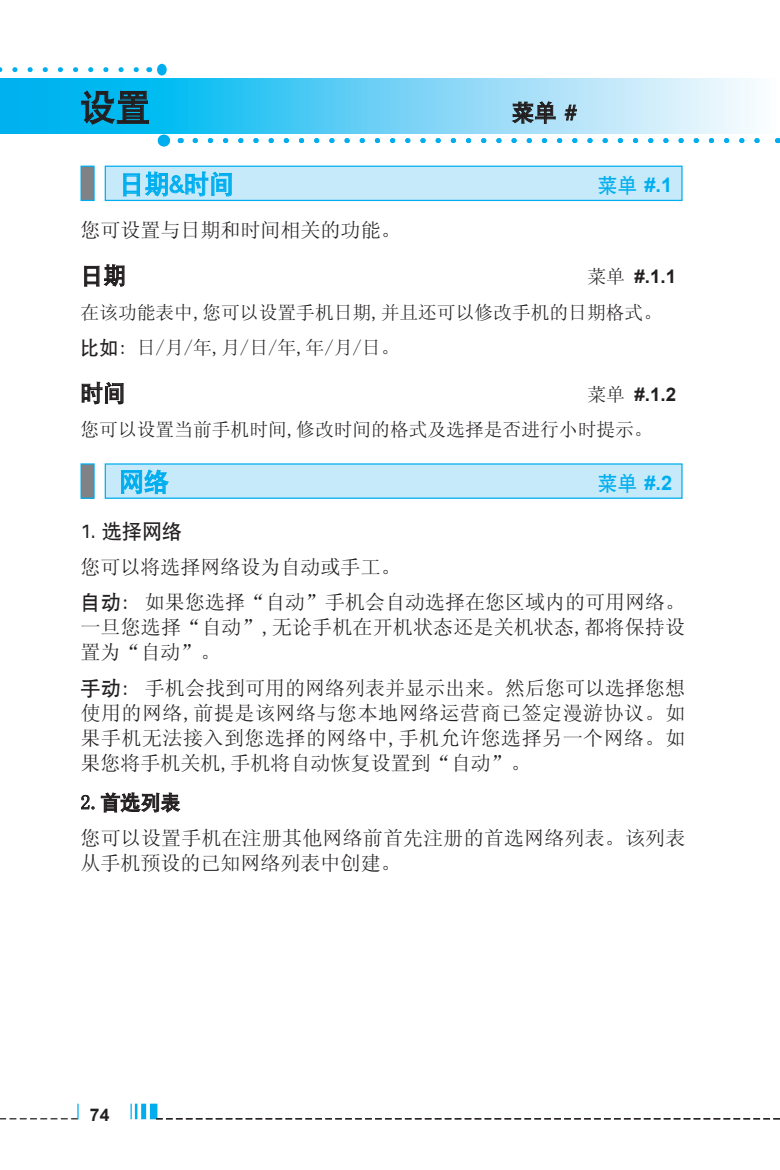
<style>
.page{position:relative;width:780px;height:1170px;background:#fff}
.page>*{position:absolute;margin:0;border:0;box-sizing:border-box;transform-origin:0 0}
.t1{font:35px "SIL Hei Med Jian";color:#231f20}
.t2{font:25px "SIL Hei Med Jian";color:#00aeef}
.t3{font:22.5px "SIL Hei Med Jian";color:#231f20}
.t4{font:20px/25px "Sim Sun";color:#231f20}
.t5{font:20px "SIL Hei Med Jian";color:#231f20}
.t6{font:700 20px "Arial";color:#00aeef}
.t7{font:18.75px/35.8px "Sim Sun";color:#231f20}
.t8{font:700 18.75px "Arial";color:#231f20}
.t9{font:700 17.5px "Arial";color:#231f20}
.s1{font-family:"SIL Hei Med Jian";font-weight:400}
.s2{font-family:"Sim Sun";font-weight:400}
.s3{font-family:"SIL Hei Med Jian"}
.s4{font-family:"Sim Sun"}
</style>
<div class="page">
<svg style="left:0;top:1103px;width:79px;height:16px"></svg>
<svg style="left:130px;top:1103px;width:7px;height:16px"></svg>
<div style="left:141px;top:1103px;width:5px;height:16px;background:#00aeef"></div>
<div style="left:150px;top:1103px;width:7px;height:16px;background:#00aeef"></div>
<svg style="left:0;top:78px;width:754px;height:55px;background:#6dd2f5"></svg>
<svg style="left:0;top:67px;width:139px;height:5px"></svg>
<div style="left:157px;top:64px;width:10px;height:11px;background:#00aeef;border-radius:50%"></div>
<svg style="left:156px;top:1118px;width:624px;height:1px"></svg>
<div style="left:158px;top:135px;width:12px;height:11px;background:#00aeef;border-radius:50%"></div>
<svg style="left:195px;top:138px;width:565px;height:5px"></svg>
<div style="left:81px;top:166px;width:13px;height:34px;background:#808285"></div>
<div style="left:80px;top:165px;width:15px;height:36px;border:1px solid #00aeef"></div>
<div style="left:105px;top:166px;width:577px;height:34px;background:#c6eafa"></div>
<svg style="left:123px;top:171px;width:109px;height:26px"></svg>
<div style="left:105px;top:165px;width:577px;height:36px;border:1px solid #00aeef"></div>
<svg style="left:84px;top:264px;width:40px;height:22px"></svg>
<svg style="left:82px;top:382px;width:41px;height:22px"></svg>
<div style="left:81px;top:464px;width:13px;height:34px;background:#808285"></div>
<div style="left:80px;top:463px;width:15px;height:36px;border:1px solid #00aeef"></div>
<div style="left:105px;top:464px;width:577px;height:34px;background:#c6eafa"></div>
<svg style="left:121px;top:469px;width:48px;height:25px"></svg>
<div style="left:105px;top:463px;width:577px;height:36px;border:1px solid #00aeef"></div>
<svg style="left:81px;top:794px;width:14px;height:16px"></svg>
<svg style="left:101px;top:792px;width:79px;height:20px"></svg>
<svg style="left:81px;top:90px;width:68px;height:35px;background:#0a89b0"></svg>
<svg style="left:510px;top:100px;width:46px;height:24px"></svg>
<svg style="left:564px;top:104px;width:13px;height:17px"></svg>
<h1 class="t1" style="left:80px;top:84px;width:71px">设置</h1>
<p class="t3" style="left:511px;top:98px;width:67px">菜单 #</p>
<p class="t2" style="left:119px;top:167px;width:116px">日期&amp;时间</p>
<p class="t6" style="left:597px;top:172px;width:76px"><span class="s1">菜单</span> #.1</p>
<p class="t4" style="left:80px;top:217px;width:321px">您可设置与日期和时间相关的功能。</p>
<p class="t3" style="left:80px;top:260px;width:46px">日期</p>
<p class="t8" style="left:587px;top:264px;width:90px"><span class="s2">菜单</span> #.1.1</p>
<p class="t7" style="left:80px;top:294px;width:583px">在该功能表中,您可以设置手机日期,并且还可以修改手机的日期格式。<span class="s3">比如</span>: 日/月/年,月/日/年,年/月/日。</p>
<p class="t3" style="left:80px;top:378px;width:46px">时间</p>
<p class="t8" style="left:587px;top:381px;width:90px"><span class="s2">菜单</span> #.1.2</p>
<p class="t7" style="left:80px;top:411px;width:573px">您可以设置当前手机时间,修改时间的格式及选择是否进行小时提示。</p>
<p class="t2" style="left:119px;top:465px;width:52px">网络</p>
<p class="t6" style="left:597px;top:470px;width:76px"><span class="s1">菜单</span> #.2</p>
<p class="t5" style="left:80px;top:518px;width:103px">1. 选择网络</p>
<p class="t4" style="left:80px;top:548px;width:606px;line-height:35.8px">您可以将选择网络设为自动或手工。<br><span class="s3">自动</span>: 如果您选择“自动”手机会自动选择在您区域内的可用网络。</p>
<p class="t4" style="left:80px;top:614px;width:606px">一旦您选择“自动”,无论手机在开机状态还是关机状态,都将保持设置为“自动”。</p>
<p class="t4" style="left:80px;top:675px;width:606px;text-align:justify"><span class="s3">手动</span>: 手机会找到可用的网络列表并显示出来。然后您可以选择您想使用的网络,前提是该网络与您本地网络运营商已签定漫游协议。如果手机无法接入到您选择的网络中,手机允许您选择另一个网络。如果您将手机关机,手机将自动恢复设置到“自动”。</p>
<p class="t5" style="left:80px;top:789px;width:102px"><span class="s4">2.</span>首选列表</p>
<p class="t4" style="left:80px;top:825px;width:606px">您可以设置手机在注册其他网络前首先注册的首选网络列表。该列表从手机预设的已知网络列表中创建。</p>
<p class="t9" style="left:90px;top:1102px;width:21px">74</p>
</div>
